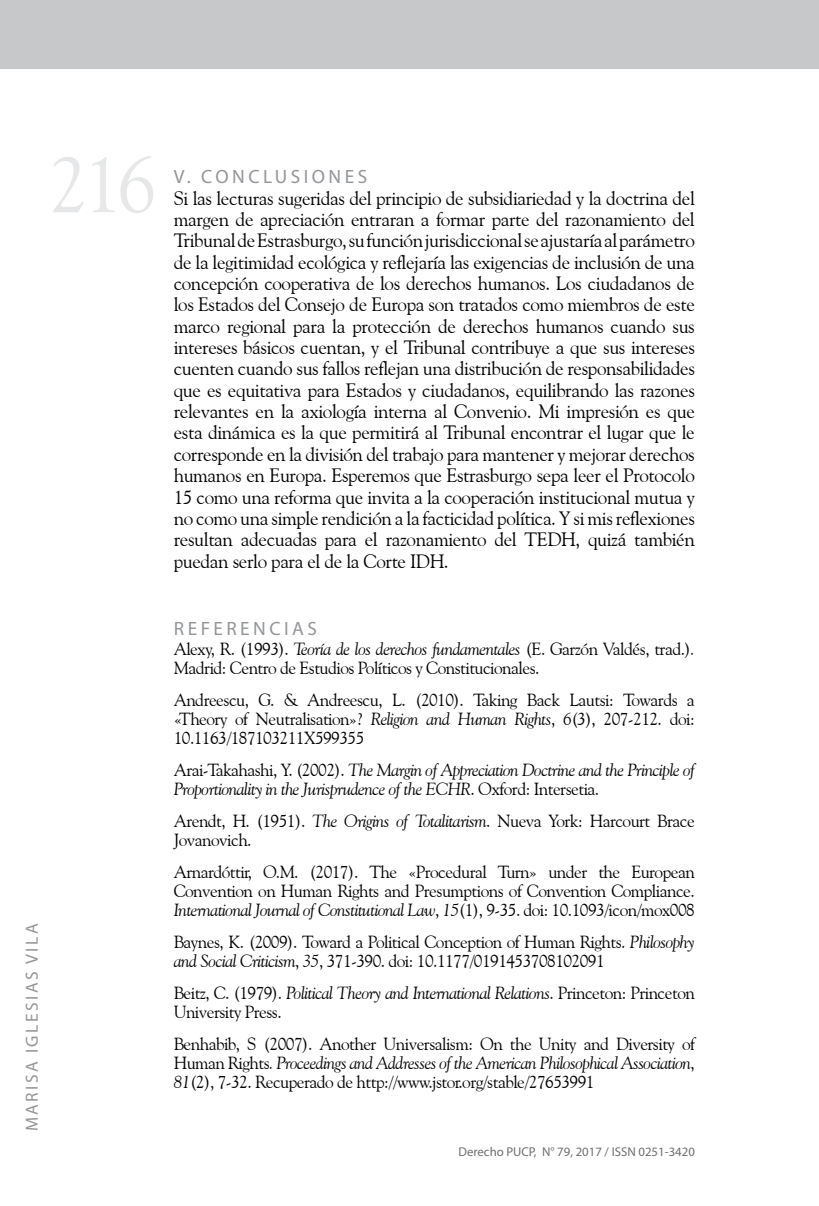
<style>
.page{position:relative;width:819px;height:1206px;background:#fff}
.page>*{position:absolute;margin:0;border:0;box-sizing:border-box;transform-origin:0 0}
.t1{font:78.75px "Goudy Old Style BT";color:#e6e7e8}
.t2{font:19.25px/21.3px "Goudy Old Style BT";letter-spacing:-.02em;color:#000;text-align:justify}
.t3{font:19.25px "Myriad Pro";letter-spacing:.18em;color:#939598}
.t4{font:17.5px/19.2px "Goudy Old Style BT";letter-spacing:-.03em;color:#000}
.t5{font:italic 17.5px/19.2px "Goudy Old Style BT";letter-spacing:-.03em;color:#000}
.t6{font:17.5px "Myriad Pro";letter-spacing:.14em;color:#939598}
.t7{font:12.78px "Myriad Pro";color:#6d6e71}
.s1{font-style:italic}
.s2{font-style:normal}
</style>
<div class="page">
<div style="left:0;top:0;width:819px;height:69px;background:#c7c8ca"></div>
<h1 class="t1" style="left:49px;top:136px;width:109px">216</h1>
<p class="t3" style="left:174px;top:165px;width:195px">V. CONCLUSIONES</p>
<p class="t2" style="left:174px;top:187px;width:522px">Si las lecturas sugeridas del principio de subsidiariedad y la doctrina del margen de apreciación entraran a formar parte del razonamiento del Tribunal de Estrasburgo, su función jurisdiccional se ajustaría al parámetro de la legitimidad ecológica y reflejaría las exigencias de inclusión de una concepción cooperativa de los derechos humanos. Los ciudadanos de los Estados del Consejo de Europa son tratados como miembros de este marco regional para la protección de derechos humanos cuando sus intereses básicos cuentan, y el Tribunal contribuye a que sus intereses cuenten cuando sus fallos reflejan una distribución de responsabilidades que es equitativa para Estados y ciudadanos, equilibrando las razones relevantes en la axiología interna al Convenio. Mi impresión es que esta dinámica es la que permitirá al Tribunal encontrar el lugar que le corresponde en la división del trabajo para mantener y mejorar derechos humanos en Europa. Esperemos que Estrasburgo sepa leer el Protocolo 15 como una reforma que invita a la cooperación institucional mutua y no como una simple rendición a la facticidad política. Y si mis reflexiones resultan adecuadas para el razonamiento del TEDH, quizá también puedan serlo para el de la Corte IDH.</p>
<p class="t6" style="left:21px;top:1131px;width:209px;rotate:-90deg">MARISA IGLESIAS VILA</p>
<p class="t3" style="left:174px;top:617px;width:144px">REFERENCIAS</p>
<p class="t4" style="left:174px;top:638px;width:522px">Alexy, R. (1993). <span class="s1">Teoría de los derechos fundamentales</span> (E. Garzón Valdés, trad.)<span class="s1">.<br></span>Madrid: Centro de Estudios Políticos y Constitucionales.</p>
<p class="t4" style="left:174px;top:689px;width:522px;text-align:justify">Andreescu, G. &amp; Andreescu, L. (2010). Taking Back Lautsi: Towards a «Theory of Neutralisation»? <span class="s1">Religion and Human Rights</span>, <span class="s1">6</span>(3), 207-212. doi:<br>10.1163/187103211X599355</p>
<p class="t5" style="left:174px;top:759px;width:522px"><span class="s2">Arai-Takahashi, Y. (2002).</span> The Margin of Appreciation Doctrine and the Principle of<br>Proportionality in the Jurisprudence of the ECHR<span class="s2">. Oxford: Intersetia.</span></p>
<p class="t4" style="left:174px;top:810px;width:522px">Arendt, H. (1951). <span class="s1">The Origins of Totalitarism</span>. Nueva York: Harcourt Brace<br>Jovanovich.</p>
<p class="t4" style="left:174px;top:861px;width:522px;text-align:justify">Arnardóttir, O.M. (2017). The «Procedural Turn» under the European Convention on Human Rights and Presumptions of Convention Compliance.<br><span class="s1">International Journal of Constitutional Law</span>, <span class="s1">15</span>(1), 9-35. doi: 10.1093/icon/mox008</p>
<p class="t4" style="left:174px;top:931px;width:522px">Baynes, K. (2009). Toward a Political Conception of Human Rights. <span class="s1">Philosophy and Social Criticism</span>, <span class="s1">35</span>, 371-390. doi: 10.1177/0191453708102091</p>
<p class="t4" style="left:174px;top:982px;width:522px">Beitz, C. (1979). <span class="s1">Political Theory and International Relations</span>. Princeton: Princeton<br>University Press.</p>
<p class="t4" style="left:174px;top:1033px;width:522px;text-align:justify">Benhabib, S (2007). Another Universalism: On the Unity and Diversity of Human Rights<span class="s1">. Proceedings and Addresses of the American Philosophical Association</span>, <span class="s1">81</span>(2), 7-32. Recuperado de http://www.jstor.org/stable/27653991</p>
<p class="t7" style="left:458px;top:1144px;width:238px">Derecho PUCP, N° 79, 2017 / ISSN 0251-3420</p>
</div>
